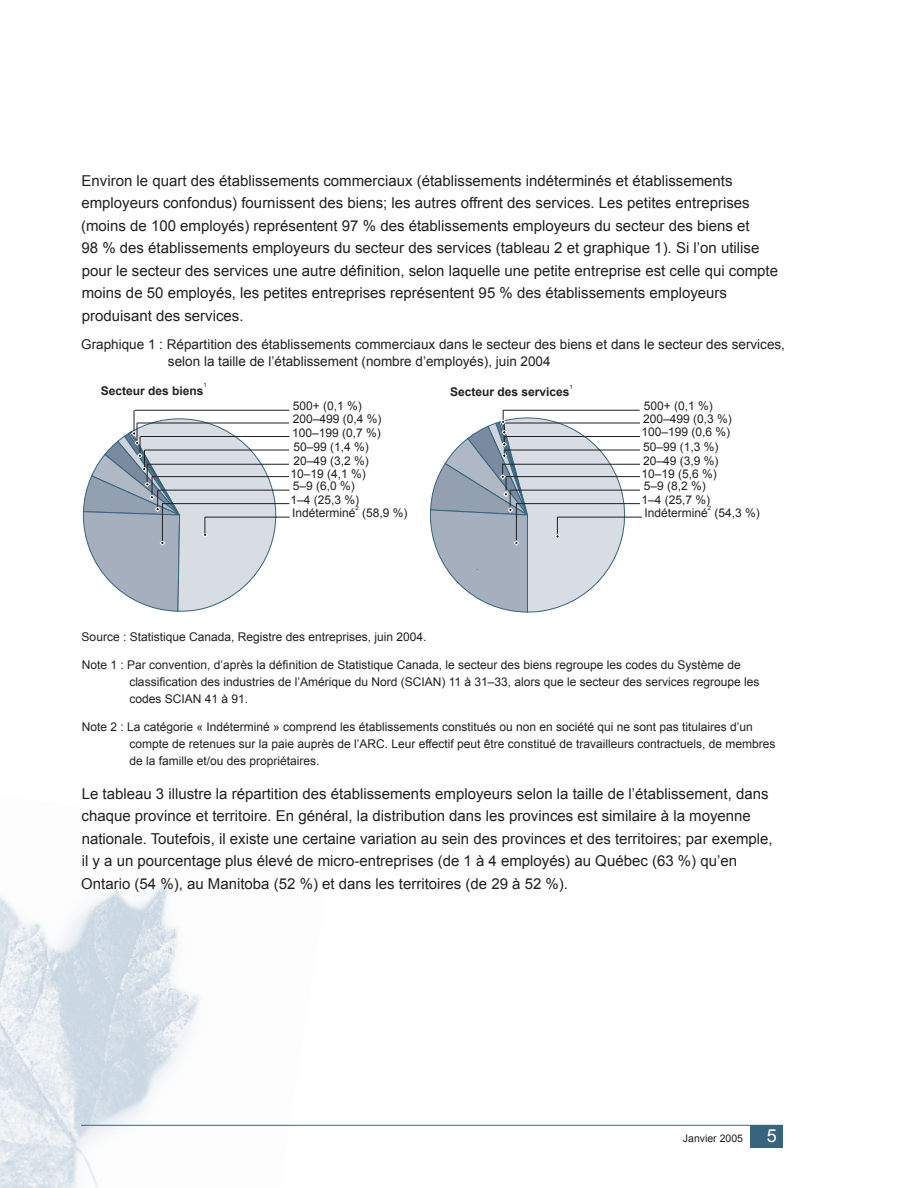
<style>
.page{position:relative;width:918px;height:1188px;background:#fff}
.page>*{position:absolute;margin:0;border:0;box-sizing:border-box;transform-origin:0 0}
.t1{font:18px "Arial";color:#fff}
.t2{font:15px/22.5px "Arial";color:#231f20}
.t3{font:13.5px/16.8px "Arial";color:#231f20}
.t4{font:12px/16.8px "Arial";color:#231f20}
.t5{font:700 12px "Arial";color:#231f20}
.t6{font:10.5px "Arial";color:#231f20}
.t7{font:6px "Arial";color:#231f20}
</style>
<div class="page">
<div style="left:751px;top:1125px;width:32px;height:23px;background:#37647e"></div>
<img style="left:0;top:883px;width:333px;height:305px">
<hr style="left:81px;top:1125px;width:702px;height:1px;background:#37647e">
<svg style="left:82px;top:409px;width:208px;height:203px"></svg>
<svg style="left:430px;top:409px;width:212px;height:203px"></svg>
<p class="t2" style="left:81px;top:169px;width:698px">Environ le quart des établissements commerciaux (établissements indéterminés et établissements employeurs confondus) fournissent des biens; les autres offrent des services. Les petites entreprises (moins de 100 employés) représentent 97 % des établissements employeurs du secteur des biens et<br>98 % des établissements employeurs du secteur des services (tableau 2 et graphique 1). Si l’on utilise pour le secteur des services une autre définition, selon laquelle une petite entreprise est celle qui compte moins de 50 employés, les petites entreprises représentent 95 % des établissements employeurs produisant des services.</p>
<p class="t3" style="left:168px;top:336px;width:619px;text-indent:-87px">Graphique 1 : Répartition des établissements commerciaux dans le secteur des biens et dans le secteur des services, selon la taille de l’établissement (nombre d’employés), juin 2004</p>
<p class="t7" style="left:203px;top:381px;width:5px">1</p>
<p class="t5" style="left:101px;top:383px;width:104px">Secteur des biens</p>
<p class="t7" style="left:570px;top:383px;width:5px">1</p>
<p class="t5" style="left:450px;top:384px;width:121px">Secteur des services</p>
<p class="t4" style="left:293px;top:398px;width:71px">500+ (0,1 %)</p>
<p class="t4" style="left:293px;top:411px;width:90px">200–499 (0,4 %)</p>
<p class="t4" style="left:644px;top:398px;width:71px">500+ (0,1 %)</p>
<p class="t4" style="left:643px;top:411px;width:90px">200–499 (0,3 %)</p>
<p class="t4" style="left:292px;top:425px;width:90px">100–199 (0,7 %)</p>
<p class="t4" style="left:642px;top:424px;width:90px">100–199 (0,6 %)</p>
<p class="t4" style="left:294px;top:438px;width:77px">50–99 (1,4 %)</p>
<p class="t4" style="left:643px;top:438px;width:77px">50–99 (1,3 %)</p>
<p class="t4" style="left:294px;top:453px;width:77px">20–49 (3,2 %)</p>
<p class="t4" style="left:291px;top:465px;width:77px">10–19 (4,1 %)</p>
<p class="t4" style="left:293px;top:478px;width:64px">5–9 (6,0 %)</p>
<p class="t4" style="left:643px;top:453px;width:77px">20–49 (3,9 %)</p>
<p class="t4" style="left:642px;top:465px;width:77px">10–19 (5,6 %)</p>
<p class="t4" style="left:644px;top:478px;width:64px">5–9 (8,2 %)</p>
<p class="t4" style="left:291px;top:492px;width:70px">1–4 (25,3 %)</p>
<p class="t7" style="left:355px;top:504px;width:5px">2</p>
<p class="t4" style="left:362px;top:505px;width:47px">(58,9 %)</p>
<p class="t4" style="left:292px;top:505px;width:65px">Indéterminé</p>
<p class="t4" style="left:642px;top:492px;width:70px">1–4 (25,7 %)</p>
<p class="t7" style="left:708px;top:504px;width:5px">2</p>
<p class="t4" style="left:715px;top:505px;width:47px">(54,3 %)</p>
<p class="t4" style="left:645px;top:505px;width:65px">Indéterminé</p>
<p class="t4" style="left:82px;top:629px;width:346px">Source : Statistique Canada, Registre des entreprises, juin 2004.</p>
<p class="t4" style="left:129px;top:657px;width:632px;text-indent:-47px">Note 1 : Par convention, d’après la définition de Statistique Canada, le secteur des biens regroupe les codes du Système de classification des industries de l’Amérique du Nord (SCIAN) 11 à 31–33, alors que le secteur des services regroupe les codes SCIAN 41 à 91.</p>
<p class="t4" style="left:129px;top:719px;width:648px;text-indent:-47px">Note 2 : La catégorie « Indéterminé » comprend les établissements constitués ou non en société qui ne sont pas titulaires d’un compte de retenues sur la paie auprès de l’ARC. Leur effectif peut être constitué de travailleurs contractuels, de membres de la famille et/ou des propriétaires.</p>
<p class="t2" style="left:81px;top:782px;width:693px">Le tableau 3 illustre la répartition des établissements employeurs selon la taille de l’établissement, dans chaque province et territoire. En général, la distribution dans les provinces est similaire à la moyenne nationale. Toutefois, il existe une certaine variation au sein des provinces et des territoires; par exemple, il y a un pourcentage plus élevé de micro-entreprises (de 1 à 4 employés) au Québec (63 %) qu’en Ontario (54 %), au Manitoba (52 %) et dans les territoires (de 29 à 52 %).</p>
<p class="t6" style="left:683px;top:1132px;width:62px">Janvier 2005</p>
<p class="t1" style="left:767px;top:1124px;width:12px">5</p>
</div>
